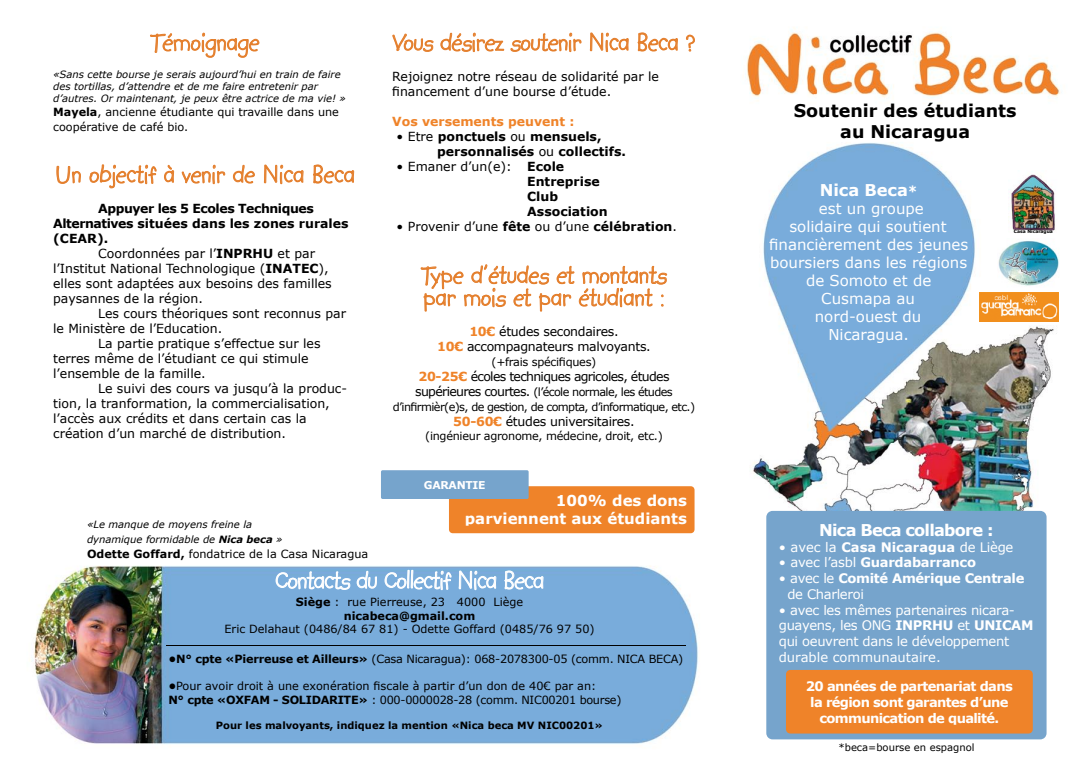
<style>
.page{position:relative;width:1088px;height:780px;background:#fff}
.page>*{position:absolute;margin:0;border:0;box-sizing:border-box;transform-origin:0 0}
.t1{font:27.5px/22.5px "Kidprint";color:#e47f2d}
.t2{font:700 17.5px/21px "Verdana";color:#000;text-align:center}
.t3{font:700 16.25px "Verdana";letter-spacing:-.05em;color:#fff}
.t4{font:700 16.25px "Verdana";letter-spacing:-.005em;color:#fff}
.t5{font:15px/18px "Verdana";color:#fff;text-align:center}
.t6{font:700 15px/18px "Verdana";color:#fff;text-align:right}
.t7{font:13.12px/15.8px "Verdana";letter-spacing:-.025em;color:#fff}
.t8{font:700 13.12px/15.8px "Verdana";letter-spacing:-.05em;color:#fff;text-align:center}
.t9{font:700 13.12px/15.8px "Verdana";letter-spacing:-.025em;color:#fff}
.t10{font:700 13.12px "Verdana";letter-spacing:-.02em;color:#fff}
.t11{font:12.5px/15px "Verdana";color:#000}
.t12{font:700 12.5px/15px "Verdana";color:#000}
.t13{font:12.5px/15px "Verdana";letter-spacing:-.025em;color:#000;text-align:center}
.t14{font:12.5px "Verdana";letter-spacing:-.055em;color:#000}
.t15{font:700 12.5px "Verdana";letter-spacing:-.035em;color:#000}
.t16{font:700 12.5px "Verdana";color:#ef8329}
.t17{font:11.25px/13.5px "Verdana";letter-spacing:-.01em;color:#000}
.t18{font:11.25px/15px "Verdana";letter-spacing:-.055em;color:#000;text-align:center}
.t19{font:700 10.75px "Verdana";letter-spacing:-.025em;color:#fff}
.t20{font:italic 10px/12px "Verdana";color:#000}
.t21{font:700 10px "Verdana";color:#000}
.t22{font:10px "Verdana";color:#000}
.t23{font:700 4.5px "Verdana";color:#000}
.s1{font-weight:700}
.s2{font-weight:400}
.s3{font-weight:700;color:#ef8329}
.s4{font-size:12.5px}
.s5{font-size:13.75px}
</style>
<div class="page">
<img style="left:32px;top:40px;width:666px;height:704px">
<svg style="left:150px;top:32px;width:110px;height:26px"></svg>
<svg style="left:56px;top:165px;width:25px;height:19px"></svg>
<svg style="left:89px;top:164px;width:68px;height:24px"></svg>
<svg style="left:164px;top:165px;width:10px;height:18px"></svg>
<svg style="left:182px;top:164px;width:43px;height:20px"></svg>
<svg style="left:233px;top:165px;width:22px;height:19px"></svg>
<svg style="left:264px;top:164px;width:40px;height:20px"></svg>
<svg style="left:311px;top:164px;width:43px;height:20px"></svg>
<svg style="left:392px;top:33px;width:42px;height:19px"></svg>
<svg style="left:440px;top:32px;width:64px;height:20px"></svg>
<svg style="left:510px;top:32px;width:71px;height:20px"></svg>
<svg style="left:590px;top:32px;width:39px;height:20px"></svg>
<svg style="left:635px;top:32px;width:43px;height:20px"></svg>
<svg style="left:686px;top:34px;width:9px;height:18px"></svg>
<svg style="left:420px;top:264px;width:247px;height:48px"></svg>
<svg style="left:275px;top:571px;width:76px;height:19px"></svg>
<svg style="left:357px;top:570px;width:20px;height:19px"></svg>
<svg style="left:384px;top:569px;width:68px;height:21px"></svg>
<svg style="left:459px;top:570px;width:37px;height:20px"></svg>
<svg style="left:502px;top:570px;width:42px;height:19px"></svg>
<hr style="left:167px;top:645px;width:519px;height:1px;background:#000">
<svg style="left:381px;top:470px;width:313px;height:63px"></svg>
<img style="left:746px;top:27px;width:314px;height:713px">
<div style="left:766px;top:511px;width:280px;height:228px;background:#76a4cc"></div>
<img style="left:997px;top:239px;width:63px;height:48px">
<img style="left:979px;top:293px;width:79px;height:29px">
<img style="left:1008px;top:170px;width:50px;height:62px">
<div style="left:786px;top:670px;width:247px;height:63px;background:#ef8329"></div>
<h1 class="t1" style="left:150px;top:31px;width:110px">Témoignage</h1>
<p class="t20" style="left:53px;top:68px;width:294px">«Sans cette bourse je serais aujourd’hui en train de faire des tortillas, d’attendre et de me faire entretenir par d’autres. Or maintenant, je peux être actrice de ma vie! »</p>
<p class="t17" style="left:53px;top:104px;width:287px;line-height:15px"><span class="s1">Mayela</span>, ancienne étudiante qui travaille dans une coopérative de café bio.</p>
<h1 class="t1" style="left:55px;top:163px;width:301px">Un objectif à venir de Nica Beca</h1>
<p class="t15" style="left:98px;top:200px;width:217px">Appuyer les 5 Ecoles Techniques</p>
<p class="t12" style="left:53px;top:216px;width:297px">Alternatives situées dans les zones rurales</p>
<p class="t12" style="left:53px;top:231px;width:57px">(CEAR).</p>
<p class="t11" style="left:98px;top:246px;width:218px">Coordonnées par l’<span class="s1">INPRHU</span> et par</p>
<p class="t11" style="left:53px;top:261px;width:277px">l’Institut National Technologique (<span class="s1">INATEC</span>),</p>
<p class="t11" style="left:53px;top:276px;width:280px">elles sont adaptées aux besoins des familles</p>
<p class="t11" style="left:53px;top:291px;width:151px">paysannes de la région.</p>
<p class="t11" style="left:98px;top:306px;width:249px">Les cours théoriques sont reconnus par</p>
<p class="t11" style="left:53px;top:321px;width:171px">le Ministère de l’Education.</p>
<p class="t11" style="left:98px;top:336px;width:224px">La partie pratique s’effectue sur les</p>
<p class="t11" style="left:53px;top:351px;width:257px">terres même de l’étudiant ce qui stimule</p>
<p class="t11" style="left:53px;top:366px;width:154px">l’ensemble de la famille.</p>
<p class="t11" style="left:98px;top:381px;width:250px">Le suivi des cours va jusqu’à la produc-</p>
<p class="t11" style="left:53px;top:396px;width:278px">tion, la tranformation, la commercialisation,</p>
<p class="t11" style="left:53px;top:411px;width:255px">l’accès aux crédits et dans certain cas la</p>
<p class="t11" style="left:53px;top:426px;width:234px">création d’un marché de distribution.</p>
<p class="t20" style="left:87px;top:517px;width:197px;line-height:15px">«Le manque de moyens freine la dynamique formidable de <span class="s1">Nica beca</span> »</p>
<p class="t17" style="left:87px;top:547px;width:283px"><span class="s1">Odette Goffard,</span> fondatrice de la Casa Nicaragua</p>
<h1 class="t1" style="left:392px;top:31px;width:304px">Vous désirez soutenir Nica Beca ?</h1>
<p class="t11" style="left:392px;top:69px;width:268px">Rejoignez notre réseau de solidarité par le financement d’une bourse d’étude.</p>
<p class="t16" style="left:392px;top:113px;width:184px">Vos versements peuvent :</p>
<p class="t12" style="left:437px;top:129px;width:190px;text-indent:-41px"><span class="s2">• Etre</span> ponctuels <span class="s2">ou</span> mensuels, personnalisés <span class="s2">ou</span> collectifs.</p>
<p class="t12" style="left:527px;top:159px;width:82px;text-indent:-131px"><span class="s2">• Emaner d’un(e):</span> Ecole<br>Entreprise<br>Club<br>Association</p>
<p class="t11" style="left:397px;top:219px;width:282px">• Provenir d’une <span class="s1">fête</span> ou d’une <span class="s1">célébration</span>.</p>
<h1 class="t1" style="left:421px;top:264px;width:247px">Type d’études et montants par mois et par étudiant :</h1>
<p class="t13" style="left:437px;top:324px;width:215px"><span class="s3">10€</span> études secondaires.<br><span class="s3">10€</span> accompagnateurs malvoyants.</p>
<p class="t17" style="left:491px;top:355px;width:106px">(+frais spécifiques)</p>
<p class="t14" style="left:418px;top:368px;width:253px"><span class="s3">20-25€</span> écoles techniques agricoles, études</p>
<p class="t18" style="left:393px;top:384px;width:304px"><span class="s4">supérieures courtes.</span> (l’école normale, les études d’infirmièr(e)s, de gestion, de compta, d’informatique, etc.)</p>
<p class="t13" style="left:453px;top:414px;width:183px"><span class="s3">50-60€</span> études universitaires.</p>
<p class="t17" style="left:425px;top:428px;width:239px">(ingénieur agronome, médecine, droit, etc.)</p>
<p class="t19" style="left:424px;top:478px;width:63px">GARANTIE</p>
<p class="t6" style="left:465px;top:492px;width:224px">100% des dons parviennent aux étudiants</p>
<p class="t17" style="left:296px;top:595px;width:229px;text-align:center"><span class="s1">Siège</span> : rue Pierreuse, 23 4000 Liège <span class="s1">nicabeca@gmail.com</span></p>
<p class="t17" style="left:224px;top:622px;width:372px">Eric Delahaut (0486/84 67 81) - Odette Goffard (0485/76 97 50)</p>
<p class="t17" style="left:168px;top:652px;width:516px"><span class="s1">•N° cpte «Pierreuse et Ailleurs»</span> (Casa Nicaragua): 068-2078300-05 (comm. NICA BECA)</p>
<p class="t17" style="left:168px;top:679px;width:455px"><span class="s1">•</span>Pour avoir droit à une exonération fiscale à partir d’un don de 40€ par an:<br><span class="s1">N° cpte «OXFAM - SOLIDARITE»</span> : 000-0000028-28 (comm. NIC00201 bourse)</p>
<p class="t21" style="left:216px;top:719px;width:389px">Pour les malvoyants, indiquez la mention «Nica beca MV NIC00201»</p>
<h2 class="t2" style="left:794px;top:100px;width:224px">Soutenir des étudiants au Nicaragua</h2>
<h3 class="t4" style="left:820px;top:179px;width:99px">Nica Beca<span class="s5">*</span></h3>
<p class="t5" style="left:769px;top:199px;width:201px">est un groupe<br>solidaire qui soutient financièrement des jeunes boursiers dans les régions de Somoto et de<br>Cusmapa au<br>nord-ouest du<br>Nicaragua.</p>
<p class="t23" style="left:1014px;top:228px;width:41px">Casa Nicaragua</p>
<h3 class="t3" style="left:819px;top:519px;width:176px">Nica Beca collabore :</h3>
<p class="t7" style="left:779px;top:538px;width:236px">• avec la <span class="s1">Casa Nicaragua</span> de Liège</p>
<p class="t10" style="left:779px;top:554px;width:199px"><span class="s2">• avec l’asbl</span> Guardabarranco</p>
<p class="t9" style="left:787px;top:570px;width:239px;text-indent:-9px"><span class="s2">• avec le</span> Comité Amérique Centrale <span class="s2">de Charleroi</span></p>
<p class="t7" style="left:779px;top:601px;width:256px">• avec les mêmes partenaires nicara&shy;guayens, les ONG <span class="s1">INPRHU</span> et <span class="s1">UNICAM </span>qui oeuvrent dans le développement durable communautaire.</p>
<p class="t8" style="left:806px;top:678px;width:208px">20 années de partenariat dans la région sont garantes d’une communication de qualité.</p>
<p class="t22" style="left:838px;top:740px;width:138px">*beca=bourse en espagnol</p>
</div>
